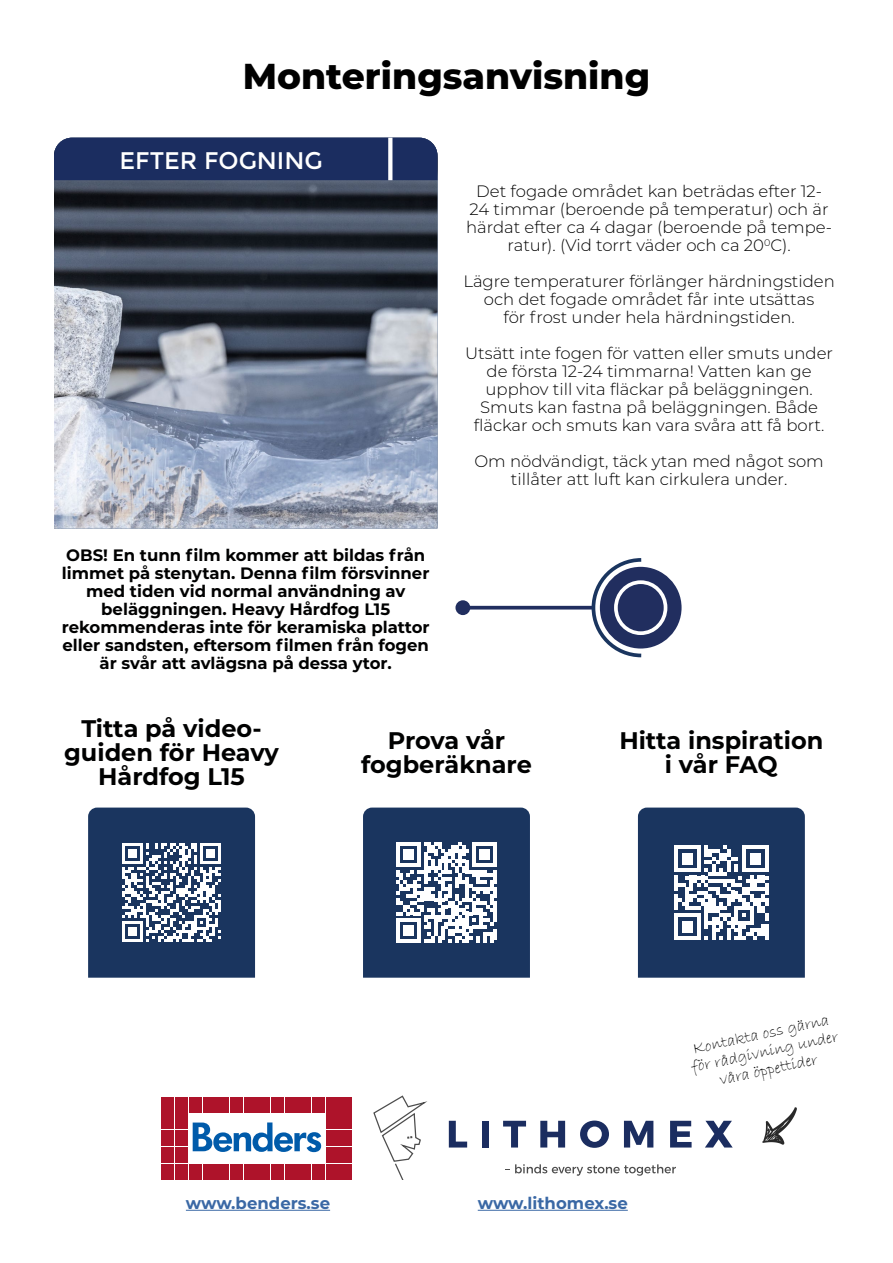
<style>
.page{position:relative;width:893px;height:1263px;background:#fff}
.page>*{position:absolute;margin:0;border:0;box-sizing:border-box;transform-origin:0 0}
.t1{font:800 36px "Montserrat";color:#000}
.t2{font:700 24px/24px "Montserrat";color:#000101;text-align:center}
.t3{font:24px "Montserrat";color:#fff}
.t4{font:300 16.5px/18px "Montserrat";color:#000101;text-align:center}
.t5{font:700 16.5px/18px "Montserrat";color:#000101;text-align:center}
.t6{font:16.5px/18px "Bradley Hand ITC";color:#000;text-align:center}
.t7{font:700 16.5px "Montserrat";color:#3a68a5}
.s1{color:#000}
</style>
<div class="page">
<img style="left:54px;top:180px;width:383px;height:348px">
<div style="left:600px;top:567px;width:82px;height:81px;background:#212e5f;border-radius:50%"></div>
<hr style="left:463px;top:606px;width:130px;height:3px;background:#212e5f">
<div style="left:455px;top:600px;width:15px;height:15px;background:#212e5f;border-radius:50%"></div>
<svg style="left:590px;top:558px;width:55px;height:100px"></svg>
<div style="left:616px;top:582px;width:49px;height:51px;background:#212e5f;border-radius:50%"></div>
<div style="left:614px;top:580px;width:53px;height:55px;border:4px solid #fff;border-radius:50%"></div>
<div style="left:54px;top:138px;width:383px;height:42px;background:#1b2d60"></div>
<svg style="left:388px;top:138px;width:4px;height:42px"></svg>
<svg style="left:638px;top:807px;width:167px;height:171px"></svg>
<svg style="left:363px;top:807px;width:167px;height:171px"></svg>
<hr style="left:493px;top:856px;width:4px;height:10px;background:#fff">
<hr style="left:493px;top:870px;width:4px;height:14px;background:#fff">
<hr style="left:493px;top:887px;width:4px;height:11px;background:#fff">
<hr style="left:493px;top:901px;width:4px;height:21px;background:#fff">
<hr style="left:493px;top:929px;width:4px;height:11px;background:#fff">
<svg style="left:88px;top:807px;width:167px;height:171px"></svg>
<hr style="left:478px;top:1210px;width:150px;height:1px;background:#3a68a5">
<svg style="left:505px;top:1164px;width:171px;height:12px"></svg>
<svg style="left:449px;top:1121px;width:18px;height:26px"></svg>
<div style="left:482px;top:1121px;width:7px;height:26px;background:#1b2d60"></div>
<svg style="left:503px;top:1121px;width:23px;height:26px"></svg>
<svg style="left:540px;top:1121px;width:25px;height:26px"></svg>
<svg style="left:580px;top:1120px;width:29px;height:28px"></svg>
<svg style="left:624px;top:1121px;width:29px;height:26px"></svg>
<svg style="left:670px;top:1121px;width:22px;height:26px"></svg>
<svg style="left:705px;top:1121px;width:28px;height:26px"></svg>
<svg style="left:373px;top:1095px;width:54px;height:84px"></svg>
<svg style="left:762px;top:1107px;width:35px;height:38px"></svg>
<svg style="left:162px;top:1097px;width:190px;height:82px"></svg>
<div style="left:162px;top:1097px;width:12px;height:15px;background:#ae132a"></div>
<div style="left:176px;top:1097px;width:12px;height:15px;background:#ae132a"></div>
<div style="left:162px;top:1114px;width:12px;height:15px;background:#ae132a"></div>
<div style="left:176px;top:1114px;width:12px;height:15px;background:#ae132a"></div>
<div style="left:162px;top:1131px;width:12px;height:15px;background:#ae132a"></div>
<div style="left:176px;top:1131px;width:12px;height:15px;background:#ae132a"></div>
<div style="left:162px;top:1147px;width:12px;height:16px;background:#ae132a"></div>
<div style="left:176px;top:1147px;width:12px;height:16px;background:#ae132a"></div>
<div style="left:162px;top:1164px;width:12px;height:16px;background:#ae132a"></div>
<div style="left:176px;top:1164px;width:12px;height:16px;background:#ae132a"></div>
<div style="left:189px;top:1097px;width:12px;height:15px;background:#ae132a"></div>
<div style="left:203px;top:1097px;width:12px;height:15px;background:#ae132a"></div>
<div style="left:217px;top:1097px;width:12px;height:15px;background:#ae132a"></div>
<div style="left:230px;top:1097px;width:12px;height:15px;background:#ae132a"></div>
<div style="left:244px;top:1097px;width:12px;height:15px;background:#ae132a"></div>
<div style="left:258px;top:1097px;width:12px;height:15px;background:#ae132a"></div>
<div style="left:271px;top:1097px;width:12px;height:15px;background:#ae132a"></div>
<div style="left:285px;top:1097px;width:12px;height:15px;background:#ae132a"></div>
<div style="left:299px;top:1097px;width:12px;height:15px;background:#ae132a"></div>
<div style="left:312px;top:1097px;width:13px;height:15px;background:#ae132a"></div>
<div style="left:189px;top:1164px;width:12px;height:16px;background:#ae132a"></div>
<div style="left:203px;top:1164px;width:12px;height:16px;background:#ae132a"></div>
<div style="left:217px;top:1164px;width:12px;height:16px;background:#ae132a"></div>
<div style="left:230px;top:1164px;width:12px;height:16px;background:#ae132a"></div>
<div style="left:244px;top:1164px;width:12px;height:16px;background:#ae132a"></div>
<div style="left:258px;top:1164px;width:12px;height:16px;background:#ae132a"></div>
<div style="left:271px;top:1164px;width:12px;height:16px;background:#ae132a"></div>
<div style="left:285px;top:1164px;width:12px;height:16px;background:#ae132a"></div>
<div style="left:299px;top:1164px;width:12px;height:16px;background:#ae132a"></div>
<div style="left:312px;top:1164px;width:13px;height:16px;background:#ae132a"></div>
<div style="left:326px;top:1097px;width:12px;height:15px;background:#ae132a"></div>
<div style="left:340px;top:1097px;width:12px;height:15px;background:#ae132a"></div>
<div style="left:326px;top:1114px;width:12px;height:15px;background:#ae132a"></div>
<div style="left:340px;top:1114px;width:12px;height:15px;background:#ae132a"></div>
<div style="left:326px;top:1131px;width:12px;height:15px;background:#ae132a"></div>
<div style="left:340px;top:1131px;width:12px;height:15px;background:#ae132a"></div>
<div style="left:326px;top:1147px;width:12px;height:16px;background:#ae132a"></div>
<div style="left:340px;top:1147px;width:12px;height:16px;background:#ae132a"></div>
<div style="left:326px;top:1164px;width:12px;height:16px;background:#ae132a"></div>
<div style="left:340px;top:1164px;width:12px;height:16px;background:#ae132a"></div>
<svg style="left:193px;top:1122px;width:128px;height:30px"></svg>
<hr style="left:186px;top:1210px;width:144px;height:1px;background:#3a68a5">
<h1 class="t1" style="left:243px;top:50px;width:409px">Monteringsanvisning</h1>
<h2 class="t3" style="left:120px;top:147px;width:205px">EFTER FOGNING</h2>
<p class="t5" style="left:62px;top:545px;width:369px">OBS! En tunn film kommer att bildas från limmet på stenytan. Denna film försvinner med tiden vid normal användning av beläggningen. Heavy Hårdfog L15 rekommenderas inte för keramiska plattor eller sandsten, eftersom filmen från fogen är svår att avlägsna på dessa ytor.</p>
<p class="t4" style="left:466px;top:182px;width:368px">Det fogade området kan beträdas efter 12- 24 timmar (beroende på temperatur) och är härdat efter ca 4 dagar (beroende på tempe&shy;ratur). (Vid torrt väder och ca <span class="s1">20</span><sup>0</sup><span class="s1">C</span>).</p>
<p class="t4" style="left:463px;top:272px;width:373px">Lägre temperaturer förlänger härdningstiden och det fogade området får inte utsättas<br>för frost under hela härdningstiden.</p>
<p class="t4" style="left:465px;top:344px;width:369px">Utsätt inte fogen för vatten eller smuts under de första 12-24 timmarna! Vatten kan ge upphov till vita fläckar på beläggningen.<br>Smuts kan fastna på beläggningen. Både fläckar och smuts kan vara svåra att få bort.</p>
<p class="t4" style="left:474px;top:452px;width:351px">Om nödvändigt, täck ytan med något som tillåter att luft kan cirkulera under.</p>
<h2 class="t2" style="left:64px;top:715px;width:216px">Titta på video&shy;guiden för Heavy<br>Hårdfog L15</h2>
<h2 class="t2" style="left:361px;top:727px;width:172px">Prova vår fogberäknare</h2>
<h2 class="t2" style="left:619px;top:727px;width:206px">Hitta inspiration i vår FAQ</h2>
<p class="t7" style="left:186px;top:1191px;width:146px">www.benders.se</p>
<p class="t7" style="left:478px;top:1191px;width:152px">www.lithomex.se</p>
<p class="t6" style="left:686px;top:1041px;width:151px;rotate:-12deg">Kontakta oss gärna för rådgivning under våra öppettider</p>
</div>
